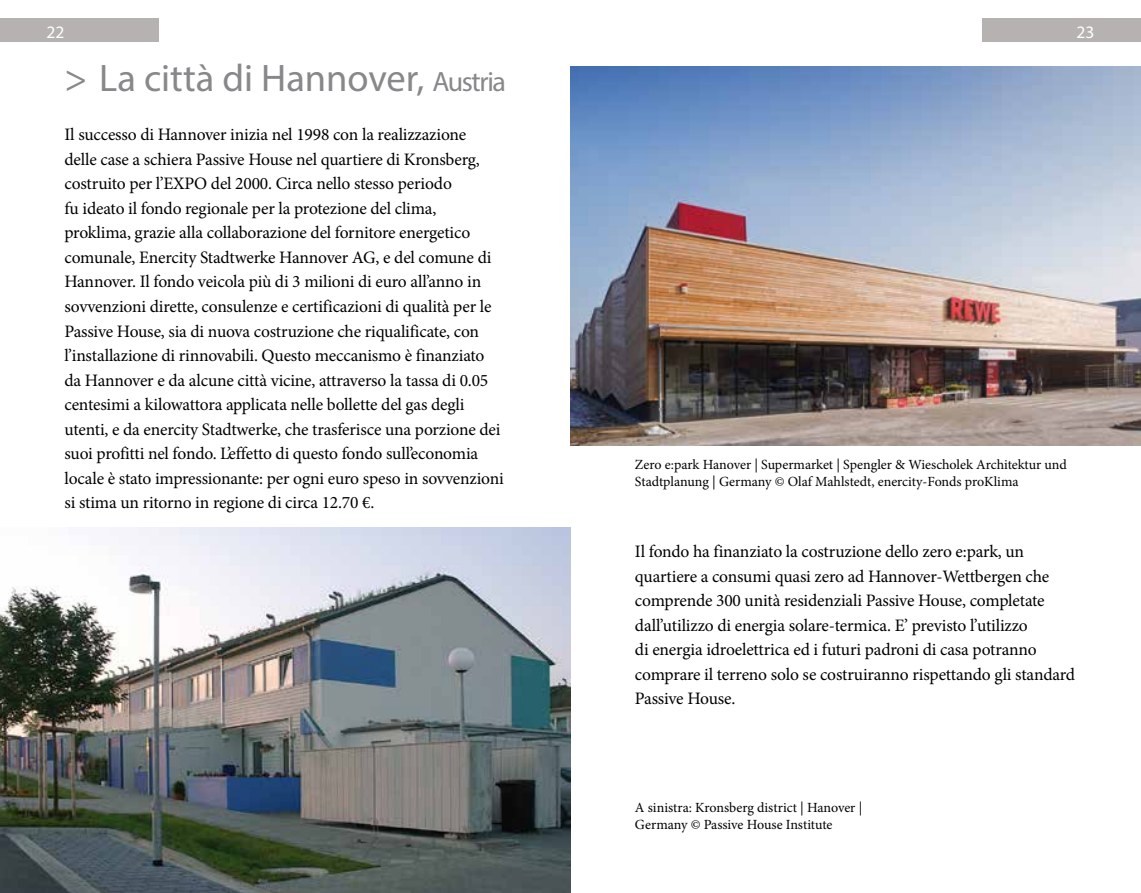
<style>
.page{position:relative;width:1141px;height:893px;background:#fff}
.page>*{position:absolute;margin:0;border:0;box-sizing:border-box;transform-origin:0 0}
.t1{font:38.5px "Myriad Pro";color:#87888a}
.t2{font:17.5px/24.5px "Minion Pro";letter-spacing:-.01em;color:#000}
.t3{font:17.5px "Myriad Pro";color:#fff}
.t4{font:14px/16.8px "Minion Pro";letter-spacing:-.005em;color:#000}
.s1{font-size:28px}
</style>
<div class="page">
<div style="left:0;top:19px;width:159px;height:23px;background:#b5b2b1"></div>
<div style="left:983px;top:19px;width:158px;height:23px;background:#b5b2b1"></div>
<img style="left:0;top:528px;width:570px;height:365px">
<img style="left:570px;top:67px;width:571px;height:379px">
<p class="t3" style="left:47px;top:21px;width:19px">22</p>
<p class="t3" style="left:1076px;top:21px;width:19px">23</p>
<h1 class="t1" style="left:64px;top:55px;width:443px">&gt; La città di Hannover, <span class="s1">Austria</span></h1>
<p class="t2" style="left:64px;top:123px;width:441px">Il successo di Hannover inizia nel 1998 con la realizzazione<br>delle case a schiera Passive House nel quartiere di Kronsberg, costruito per l’EXPO del 2000. Circa nello stesso periodo<br>fu ideato il fondo regionale per la protezione del clima, proklima, grazie alla collaborazione del fornitore energetico comunale, Enercity Stadtwerke Hannover AG, e del comune di Hannover. Il fondo veicola più di 3 milioni di euro all’anno in sovvenzioni dirette, consulenze e certificazioni di qualità per le Passive House, sia di nuova costruzione che riqualificate, con l’installazione di rinnovabili. Questo meccanismo è finanziato da Hannover e da alcune città vicine, attraverso la tassa di 0.05 centesimi a kilowattora applicata nelle bollette del gas degli utenti, e da enercity Stadtwerke, che trasferisce una porzione dei suoi profitti nel fondo. L’effetto di questo fondo sull’economia locale è stato impressionante: per ogni euro speso in sovvenzioni si stima un ritorno in regione di circa 12.70 €.</p>
<p class="t4" style="left:635px;top:456px;width:433px">Zero e:park Hanover | Supermarket | Spengler &amp; Wiescholek Architektur und<br>Stadtplanung | Germany © Olaf Mahlstedt, enercity-Fonds proKlima</p>
<p class="t2" style="left:635px;top:539px;width:442px">Il fondo ha finanziato la costruzione dello zero e:park, un quartiere a consumi quasi zero ad Hannover-Wettbergen che comprende 300 unità residenziali Passive House, completate dall’utilizzo di energia solare-termica. E’ previsto l’utilizzo<br>di energia idroelettrica ed i futuri padroni di casa potranno comprare il terreno solo se costruiranno rispettando gli standard Passive House.</p>
<p class="t4" style="left:635px;top:799px;width:229px">A sinistra: Kronsberg district | Hanover |<br>Germany © Passive House Institute</p>
</div>
